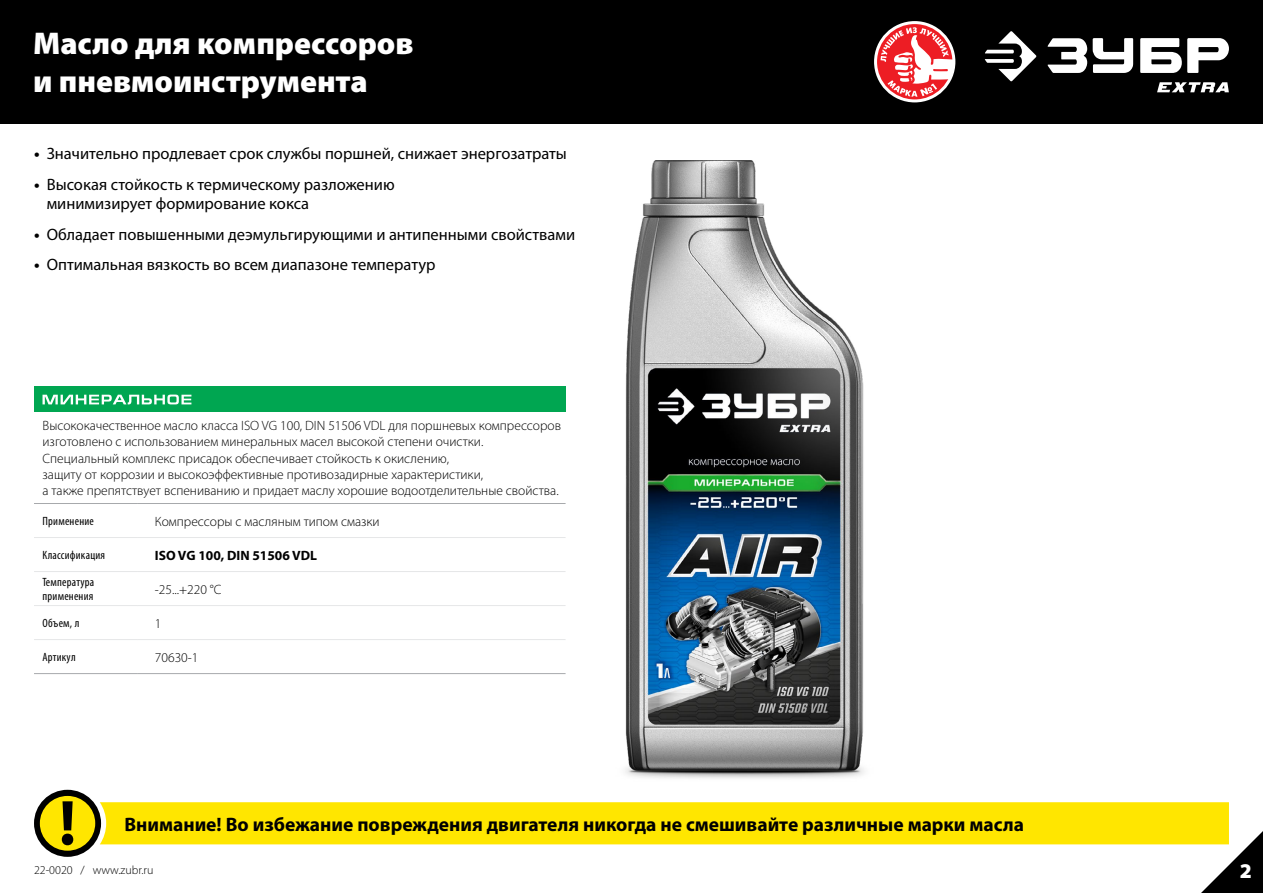
<style>
.page{position:relative;width:1263px;height:893px;background:#fff}
.page>*{position:absolute;margin:0;border:0;box-sizing:border-box;transform-origin:0 0}
.t1{font:900 31.5px/37.8px "Myriad Pro";color:#fff}
.t2{font:900 21px "Myriad Pro";color:#fff}
.t3{font:700 19.5px "Myriad Pro";color:#000}
.t4{font:16.5px/19.8px "Myriad Pro";color:#000}
.t5{font:300 13.5px/16.2px "Myriad Pro";color:#000}
.t6{font:700 13.5px "Myriad Pro";color:#000}
.t7{font:condensed 12px/13.5px "Myriad Pro";letter-spacing:.02em;color:#000}
.t8{font:300 12px "Myriad Pro";color:#000}
.s1{font-weight:700}
</style>
<div class="page">
<div style="left:0;top:0;width:1263px;height:124px;background:#000"></div>
<svg style="left:1201px;top:831px;width:62px;height:62px"></svg>
<div style="left:34px;top:386px;width:532px;height:26px;background:#00a651"></div>
<hr style="left:34px;top:571px;width:104px;height:1px;background:#e6e7e8">
<hr style="left:138px;top:571px;width:428px;height:1px;background:#e6e7e8">
<hr style="left:34px;top:605px;width:104px;height:1px;background:#e6e7e8">
<hr style="left:138px;top:605px;width:428px;height:1px;background:#e6e7e8">
<hr style="left:34px;top:639px;width:104px;height:1px;background:#e6e7e8">
<hr style="left:138px;top:639px;width:428px;height:1px;background:#e6e7e8">
<hr style="left:34px;top:537px;width:104px;height:1px;background:#e6e7e8">
<hr style="left:138px;top:537px;width:428px;height:1px;background:#e6e7e8">
<hr style="left:34px;top:503px;width:104px;height:1px;background:#a7a9ac">
<hr style="left:138px;top:503px;width:428px;height:1px;background:#a7a9ac">
<hr style="left:34px;top:673px;width:104px;height:1px;background:#a7a9ac">
<hr style="left:138px;top:673px;width:428px;height:1px;background:#a7a9ac">
<svg style="left:43px;top:395px;width:148px;height:9px"></svg>
<svg style="left:874px;top:21px;width:81px;height:81px"></svg>
<div style="left:877px;top:24px;width:75px;height:75px;background:#ed1d24;border-radius:50%"></div>
<svg style="left:880px;top:27px;width:74px;height:70px"></svg>
<svg style="left:984px;top:31px;width:52px;height:50px"></svg>
<svg style="left:1047px;top:38px;width:182px;height:35px"></svg>
<svg style="left:1157px;top:82px;width:72px;height:10px"></svg>
<div style="left:34px;top:790px;width:67px;height:67px;background:#000;border-radius:50%"></div>
<div style="left:40px;top:796px;width:55px;height:55px;background:#ffe600;border-radius:50%"></div>
<svg style="left:62px;top:801px;width:11px;height:44px"></svg>
<div style="left:100px;top:802px;width:1129px;height:42px;background:#ffe600"></div>
<img style="left:625px;top:161px;width:239px;height:618px">
<h1 class="t1" style="left:33px;top:23px;width:382px">Масло для компрессоров и пневмоинструмента</h1>
<p class="t4" style="left:34px;top:143px;width:534px"><span class="s1">•</span> Значительно продлевает срок службы поршней, снижает энергозатраты</p>
<p class="t4" style="left:47px;top:174px;width:349px;text-indent:-13px"><span class="s1">•</span> Высокая стойкость к термическому разложению минимизирует формирование кокса</p>
<p class="t4" style="left:34px;top:224px;width:543px"><span class="s1">•</span> Обладает повышенными деэмульгирующими и антипенными свойствами</p>
<p class="t4" style="left:34px;top:254px;width:403px"><span class="s1">•</span> Оптимальная вязкость во всем диапазоне температур</p>
<p class="t5" style="left:43px;top:417px;width:520px">Высококачественное масло класса ISO VG 100, DIN 51506 VDL для поршневых компрессоров изготовлено с использованием минеральных масел высокой степени очистки.<br>Специальный комплекс присадок обеспечивает стойкость к окислению,<br>защиту от коррозии и высокоэффективные противозадирные характеристики,<br>а также препятствует вспениванию и придает маслу хорошие водоотделительные свойства.</p>
<p class="t7" style="left:43px;top:514px;width:53px">Применение</p>
<p class="t5" style="left:155px;top:513px;width:226px">Компрессоры с масляным типом смазки</p>
<p class="t7" style="left:43px;top:548px;width:64px">Классификация</p>
<p class="t6" style="left:155px;top:546px;width:164px">ISO VG 100, DIN 51506 VDL</p>
<p class="t7" style="left:43px;top:575px;width:53px">Температура применения</p>
<p class="t5" style="left:155px;top:581px;width:68px">-25...+220 °С</p>
<p class="t7" style="left:43px;top:616px;width:38px">Объем, л</p>
<p class="t5" style="left:155px;top:615px;width:8px">1</p>
<p class="t7" style="left:43px;top:650px;width:35px">Артикул</p>
<p class="t5" style="left:155px;top:649px;width:45px">70630-1</p>
<h3 class="t3" style="left:124px;top:811px;width:901px">Внимание! Во избежание повреждения двигателя никогда не смешивайте различные марки масла</h3>
<p class="t8" style="left:34px;top:862px;width:121px">22-0020 / www.zubr.ru</p>
<h2 class="t2" style="left:1240px;top:856px;width:14px">2</h2>
</div>
